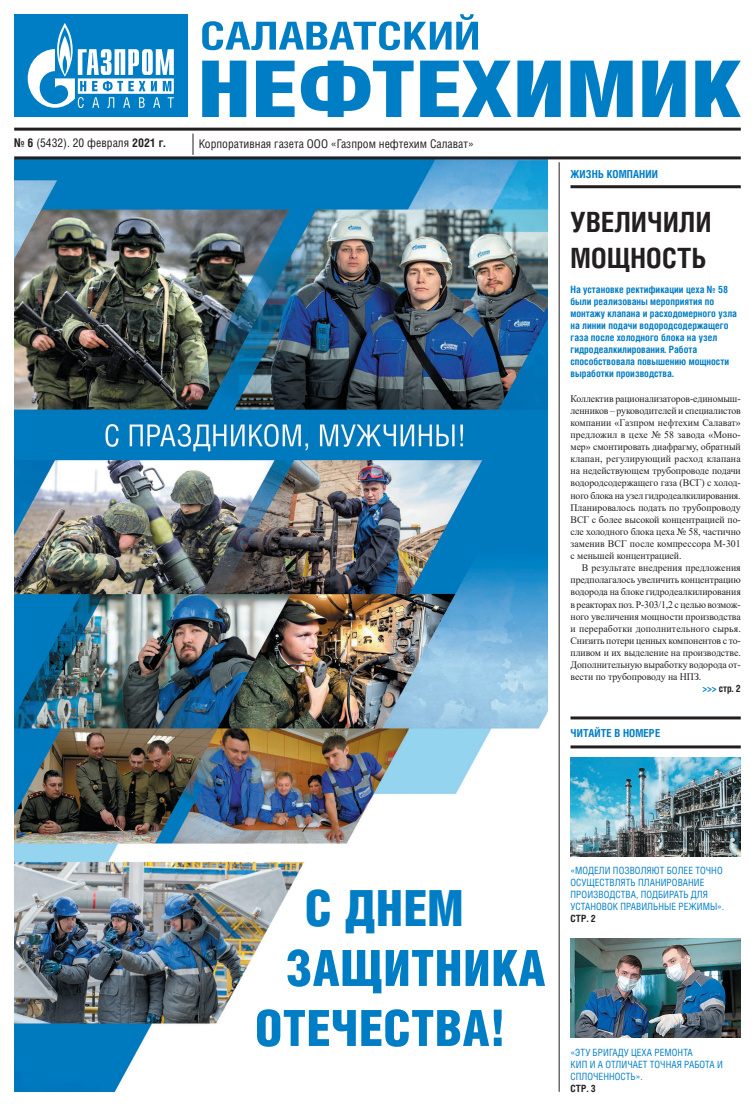
<style>
.page{position:relative;width:755px;height:1106px;background:#fff}
.page>*{position:absolute;margin:0;border:0;box-sizing:border-box;transform-origin:0 0}
.t1{font:900 50px "Helios Cond";letter-spacing:.01em;color:#007ec5}
.t2{font:700 27.9px/36.3px "Helios Cond";letter-spacing:.01em;color:#231f20}
.t3{font:12px "Helios Cond";color:#231f20}
.t4{font:700 11px "Helios Cond";letter-spacing:.01em;color:#007ec5}
.t5{font:10px/12.1px "Times New Roman";letter-spacing:-.005em;color:#231f20;text-align:justify}
.t6{font:700 10px/12.1px "Helios Cond";color:#007ec5}
.t7{font:10px/12.1px "Helios Cond";letter-spacing:.005em;color:#007ec5}
.t8{font:700 10px "Helios Cond";letter-spacing:.01em;color:#231f20}
.s1{font-weight:700}
.s2{color:#007ec5}
</style>
<div class="page">
<img style="left:14px;top:159px;width:533px;height:932px">
<hr style="left:14px;top:128px;width:726px;height:3px;background:#231f20">
<svg style="left:193px;top:134px;width:1px;height:21px"></svg>
<div style="left:14px;top:14px;width:173px;height:103px;background:#007ec5"></div>
<svg style="left:28px;top:23px;width:146px;height:85px"></svg>
<svg style="left:202px;top:14px;width:275px;height:36px"></svg>
<svg style="left:202px;top:61px;width:44px;height:56px"></svg>
<svg style="left:256px;top:61px;width:38px;height:56px"></svg>
<svg style="left:300px;top:61px;width:113px;height:56px"></svg>
<svg style="left:420px;top:61px;width:91px;height:56px"></svg>
<svg style="left:517px;top:61px;width:43px;height:56px;background:#2892ce"></svg>
<svg style="left:570px;top:61px;width:62px;height:56px"></svg>
<svg style="left:642px;top:61px;width:43px;height:56px;background:#2791cd"></svg>
<svg style="left:695px;top:61px;width:45px;height:56px"></svg>
<hr style="left:14px;top:156px;width:726px;height:3px;background:#231f20">
<hr style="left:570px;top:185px;width:170px;height:3px;background:#231f20">
<hr style="left:570px;top:716px;width:170px;height:3px;background:#231f20">
<hr style="left:570px;top:745px;width:170px;height:3px;background:#231f20">
<hr style="left:558px;top:162px;width:1px;height:929px;background:#231f20">
<img style="left:570px;top:757px;width:170px;height:99px">
<img style="left:570px;top:938px;width:170px;height:99px">
<p class="t3" style="left:14px;top:136px;width:153px"><span class="s1">№ 6</span> (5432). 20 февраля <span class="s1">2021 г.</span></p>
<p class="t3" style="left:198px;top:136px;width:276px">Корпоративная газета ООО «Газпром нефтехим Салават»</p>
<p class="t4" style="left:570px;top:167px;width:89px">ЖИЗНЬ КОМПАНИИ</p>
<h2 class="t2" style="left:570px;top:204px;width:142px">УВЕЛИЧИЛИ<br>МОЩНОСТЬ</h2>
<p class="t6" style="left:570px;top:283px;width:168px">На установке ректификации цеха № 58 были реализованы мероприятия по монтажу клапана и расходомерного узла на линии подачи водородсодержащего газа после холодного блока на узел гидродеалкилирования. Работа способствовала повышению мощности выработки производства.</p>
<p class="t5" style="left:570px;top:392px;width:172px">Коллектив рационализаторов-единомыш&shy;ленников – руководителей и специалистов компании «Газпром нефтехим Салават» предложил в цехе № 58 завода «Моно&shy;мер» смонтировать диафрагму, обратный клапан, регулирующий расход клапана на недействующем трубопроводе подачи водородсодержащего газа (ВСГ) с холод&shy;ного блока на узел гидродеалкилирования.<br>Планировалось подать по трубопроводу ВСГ с более высокой концентрацией по&shy;сле холодного блока цеха № 58, частично заменив ВСГ после компрессора М-301 с меньшей концентрацией.</p>
<p class="t5" style="left:570px;top:561px;width:172px;text-indent:11px">В результате внедрения предложения предполагалось увеличить концентрацию водорода на блоке гидродеалкилирования в реакторах поз. Р-303/1,2 с целью возмож&shy;ного увеличения мощности производства и переработки дополнительного сырья.<br>Снизить потери ценных компонентов с то&shy;пливом и их выделение на производстве.<br>Дополнительную выработку водорода от&shy;вести по трубопроводу на НПЗ.</p>
<p class="t8" style="left:702px;top:682px;width:40px"><span class="s2">&gt;&gt;&gt;</span> стр. 2</p>
<p class="t4" style="left:570px;top:725px;width:91px">ЧИТАЙТЕ В НОМЕРЕ</p>
<h1 class="t1" style="left:305px;top:877px;width:160px">С ДНЕМ</h1>
<h1 class="t1" style="left:286px;top:937px;width:261px">ЗАЩИТНИКА</h1>
<h1 class="t1" style="left:255px;top:997px;width:253px">ОТЕЧЕСТВА!</h1>
<p class="t7" style="left:570px;top:864px;width:155px">«МОДЕЛИ ПОЗВОЛЯЮТ БОЛЕЕ ТОЧНО<br>ОСУЩЕСТВЛЯТЬ ПЛАНИРОВАНИЕ<br>ПРОИЗВОДСТВА, ПОДБИРАТЬ ДЛЯ<br>УСТАНОВОК ПРАВИЛЬНЫЕ РЕЖИМЫ».</p>
<p class="t8" style="left:570px;top:912px;width:27px">СТР. 2</p>
<p class="t7" style="left:570px;top:1045px;width:154px">«ЭТУ БРИГАДУ ЦЕХА РЕМОНТА<br>КИП И А ОТЛИЧАЕТ ТОЧНАЯ РАБОТА И<br>СПЛОЧЕННОСТЬ».</p>
<p class="t8" style="left:570px;top:1081px;width:27px">СТР. 3</p>
</div>
